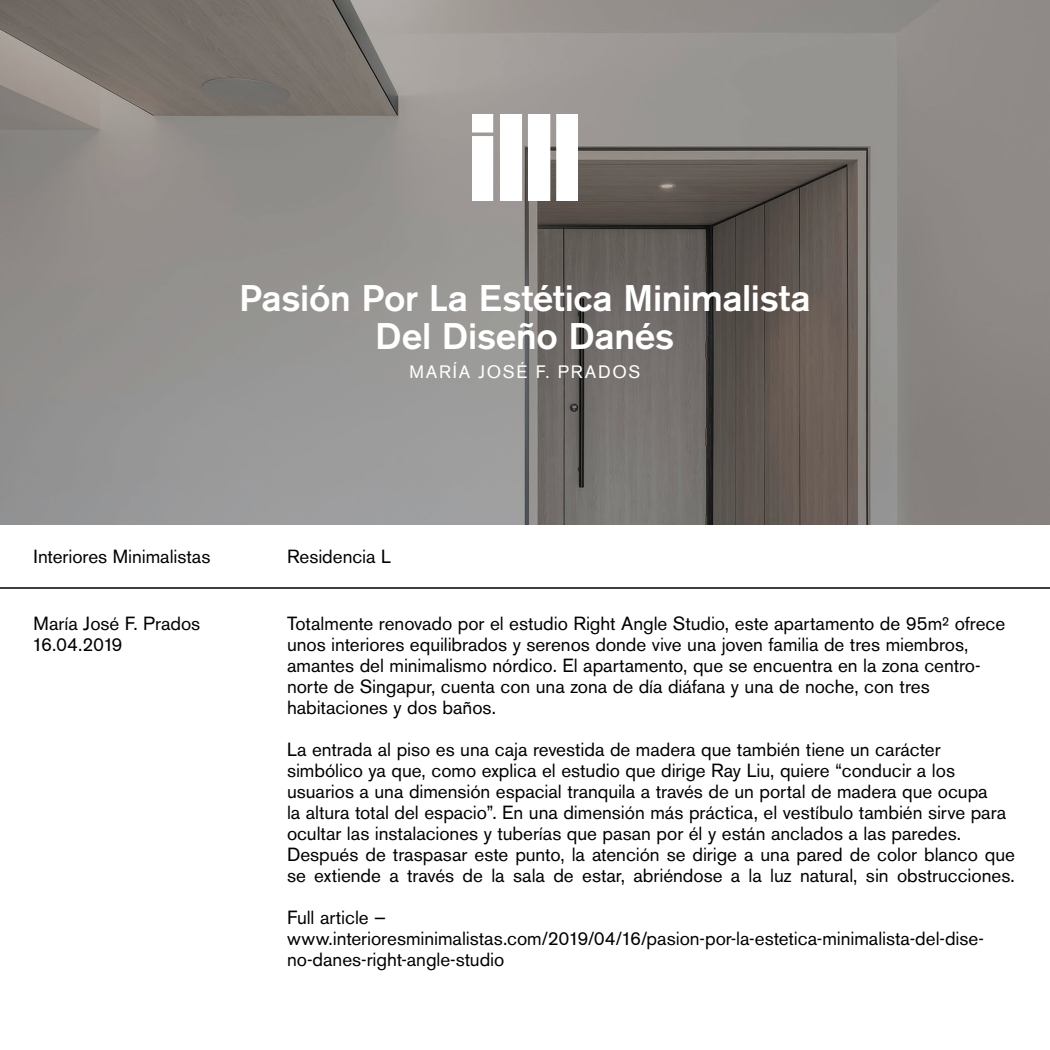
<style>
.page{position:relative;width:1050px;height:1050px;background:#fff}
.page>*{position:absolute;margin:0;border:0;box-sizing:border-box;transform-origin:0 0}
.t1{font:500 36.75px/37.8px "Akzidenz Grotesk BE";letter-spacing:-.005em;color:#fff;text-align:center}
.t2{font:18.9px/21px "Akzidenz Grotesk BE";letter-spacing:-.005em;color:#000}
.t3{font:18.9px/21px "Akzidenz Grotesk BQ";letter-spacing:-.005em;color:#000}
.t4{font:17.85px "Akzidenz Grotesk BE";letter-spacing:.095em;color:#fff}
</style>
<div class="page">
<svg style="left:0;top:0;width:1050px;height:525px;background:#87837f"></svg>
<hr style="left:0;top:588px;width:1050px;height:1px;background:#000">
<img style="left:472px;top:114px;width:106px;height:87px">
<h1 class="t1" style="left:239px;top:279px;width:573px">Pasión Por La Estética Minimalista<br>Del Diseño Danés</h1>
<p class="t4" style="left:410px;top:361px;width:232px">MARÍA JOSÉ F. PRADOS</p>
<p class="t2" style="left:34px;top:546px;width:178px">Interiores Minimalistas</p>
<p class="t2" style="left:32px;top:613px;width:170px">María José F. Prados<br>16.04.2019</p>
<p class="t2" style="left:287px;top:546px;width:105px">Residencia L</p>
<p class="t2" style="left:287px;top:613px;width:720px">Totalmente renovado por el estudio Right Angle Studio, este apartamento de 95m² ofrece unos interiores equilibrados y serenos donde vive una joven familia de tres miembros, amantes del minimalismo nórdico. El apartamento, que se encuentra en la zona centro&shy;norte de Singapur, cuenta con una zona de día diáfana y una de noche, con tres habitaciones y dos baños.</p>
<p class="t2" style="left:287px;top:739px;width:721px">La entrada al piso es una caja revestida de madera que también tiene un carácter simbólico ya que, como explica el estudio que dirige Ray Liu, quiere “conducir a los usuarios a una dimensión espacial tranquila a través de un portal de madera que ocupa<br>la altura total del espacio”. En una dimensión más práctica, el vestíbulo también sirve para ocultar las instalaciones y tuberías que pasan por él y están anclados a las paredes.</p>
<p class="t3" style="left:287px;top:844px;width:730px">Después de traspasar este punto, la atención se dirige a una pared de color blanco que se extiende a través de la sala de estar, abriéndose a la luz natural, sin obstrucciones.</p>
<p class="t2" style="left:287px;top:907px;width:698px">Full article — www.interioresminimalistas.com/2019/04/16/pasion-por-la-estetica-minimalista-del-dise&shy;no-danes-right-angle-studio</p>
</div>
